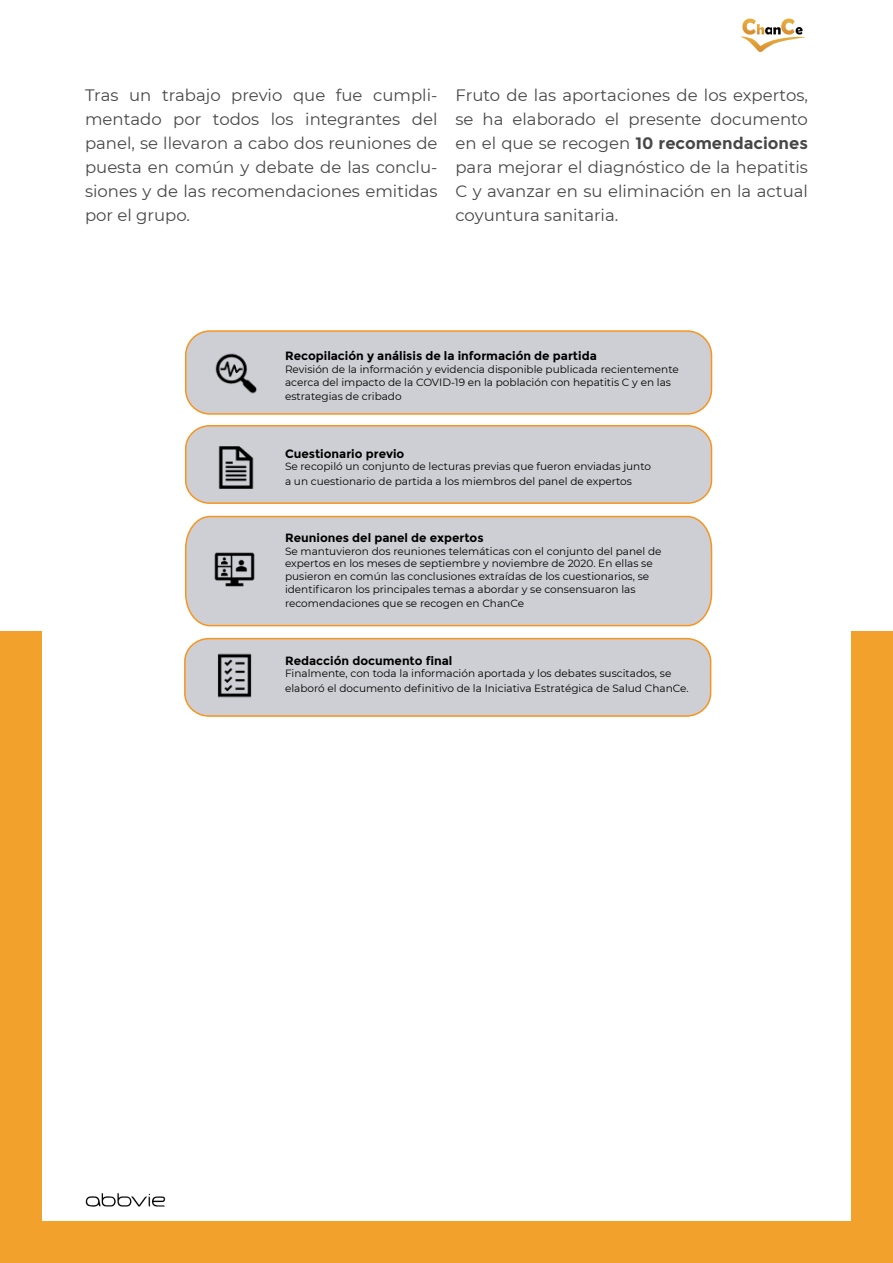
<style>
.page{position:relative;width:893px;height:1263px;background:#fff}
.page>*{position:absolute;margin:0;border:0;box-sizing:border-box;transform-origin:0 0}
.t1{font:16.5px/24px "Montserrat";color:#474747;text-align:justify}
.t2{font:700 12px "Montserrat";color:#000}
.t3{font:10.5px/12.6px "Montserrat";color:#000}
.s1{font-weight:700}
</style>
<div class="page">
<div style="left:185px;top:639px;width:526px;height:77px;background:#cecfd4;border-radius:23px"></div>
<div style="left:184px;top:638px;width:527px;height:79px;border:2px solid #f7941e;border-radius:23px"></div>
<svg style="left:185px;top:515px;width:528px;height:112px;background:#d0cece"></svg>
<div style="left:186px;top:426px;width:525px;height:77px;background:#cecfd4;border-radius:23px"></div>
<div style="left:185px;top:425px;width:527px;height:79px;border:2px solid #f7941e;border-radius:23px"></div>
<div style="left:186px;top:331px;width:525px;height:83px;background:#cecfd4;border-radius:24px"></div>
<div style="left:185px;top:330px;width:527px;height:85px;border:2px solid #f7941e;border-radius:24px"></div>
<div style="left:0;top:631px;width:41px;height:632px;background:#f2a22c"></div>
<div style="left:851px;top:631px;width:41px;height:632px;background:#f2a22c"></div>
<img style="left:741px;top:18px;width:64px;height:34px">
<div style="left:1px;top:1222px;width:892px;height:41px;background:#f2a22c"></div>
<img style="left:85px;top:1193px;width:80px;height:14px">
<img style="left:215px;top:353px;width:42px;height:41px">
<img style="left:218px;top:446px;width:36px;height:43px">
<img style="left:211px;top:546px;width:46px;height:46px">
<img style="left:218px;top:653px;width:34px;height:45px">
<h1 class="t1" style="left:85px;top:83px;width:354px">Tras un trabajo previo que fue cumpli&shy;mentado por todos los integrantes del panel, se llevaron a cabo dos reuniones de puesta en común y debate de las conclu&shy;siones y de las recomendaciones emitidas por el grupo.</h1>
<h1 class="t1" style="left:455px;top:83px;width:354px">Fruto de las aportaciones de los expertos, se ha elaborado el presente documento en el que se recogen <span class="s1">10 recomendaciones </span>para mejorar el diagnóstico de la hepatitis C y avanzar en su eliminación en la actual coyuntura sanitaria.</h1>
<p class="t2" style="left:285px;top:349px;width:313px">Recopilación y análisis de la información de partida</p>
<p class="t3" style="left:285px;top:362px;width:395px">Revisión de la información y evidencia disponible publicada recientemente acerca del impacto de la COVID-19 en la población con hepatitis C y en las</p>
<p class="t3" style="left:285px;top:389px;width:118px">estrategias de cribado</p>
<p class="t2" style="left:285px;top:446px;width:121px">Cuestionario previo</p>
<p class="t3" style="left:285px;top:459px;width:367px;line-height:14.4px">Se recopiló un conjunto de lecturas previas que fueron enviadas junto a un cuestionario de partida a los miembros del panel de expertos</p>
<p class="t2" style="left:285px;top:531px;width:200px">Reuniones del panel de expertos</p>
<p class="t3" style="left:285px;top:544px;width:378px">Se mantuvieron dos reuniones telemáticas con el conjunto del panel de expertos en los meses de septiembre y noviembre de 2020. En ellas se pusieron en común las conclusiones extraídas de los cuestionarios, se identificaron los principales temas a abordar y se consensuaron las</p>
<p class="t3" style="left:285px;top:596px;width:240px">recomendaciones que se recogen en ChanCe</p>
<p class="t2" style="left:285px;top:653px;width:169px">Redacción documento final</p>
<p class="t3" style="left:285px;top:666px;width:405px;line-height:14.4px">Finalmente, con toda la información aportada y los debates suscitados, se elaboró el documento definitivo de la Iniciativa Estratégica de Salud ChanCe.</p>
</div>
